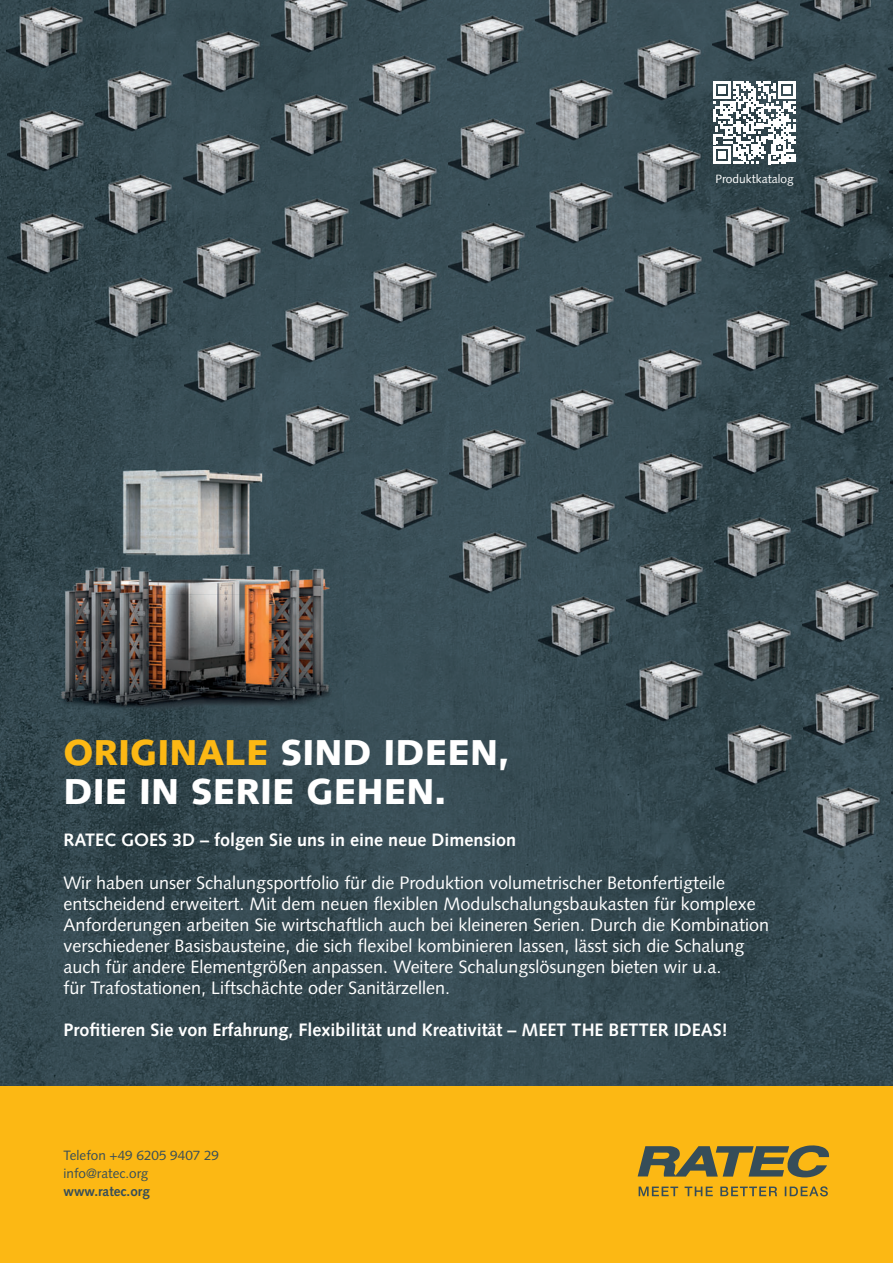
<style>
.page{position:relative;width:893px;height:1263px;background:#fff}
.page>*{position:absolute;margin:0;border:0;box-sizing:border-box;transform-origin:0 0}
.t1{font:900 36px/39px "Syntax LT Std";color:#fff}
.t2{font:18px/21px "Syntax LT Std";color:#fff}
.t3{font:700 18px "Syntax LT Std";color:#fff}
.t4{font:13.5px/18px "Syntax LT Std";color:#364d59}
.t5{font:700 13.5px "Syntax LT Std";color:#364d59}
.t6{font:12px "Syntax LT Std";color:#fff}
.s1{color:#fcb814}
</style>
<div class="page">
<div style="left:0;top:1086px;width:893px;height:177px;background:#fcb814"></div>
<img style="left:0;top:0;width:893px;height:1086px">
<img style="left:89px;top:458px;width:204px;height:272px">
<img style="left:38px;top:547px;width:51px;height:184px">
<img style="left:292px;top:532px;width:51px;height:193px">
<img style="left:803px;top:784px;width:81px;height:70px">
<img style="left:892px;top:744px;width:1px;height:70px">
<img style="left:715px;top:720px;width:81px;height:70px">
<img style="left:803px;top:680px;width:81px;height:70px">
<img style="left:891px;top:641px;width:2px;height:70px">
<img style="left:627px;top:656px;width:81px;height:70px">
<img style="left:715px;top:617px;width:81px;height:70px">
<img style="left:803px;top:577px;width:81px;height:70px">
<img style="left:891px;top:537px;width:2px;height:70px">
<img style="left:538px;top:592px;width:81px;height:70px">
<img style="left:626px;top:553px;width:81px;height:70px">
<img style="left:714px;top:513px;width:81px;height:70px">
<img style="left:802px;top:474px;width:81px;height:70px">
<img style="left:890px;top:434px;width:3px;height:70px">
<img style="left:450px;top:529px;width:81px;height:70px">
<img style="left:538px;top:489px;width:81px;height:70px">
<img style="left:626px;top:449px;width:81px;height:70px">
<img style="left:714px;top:410px;width:81px;height:70px">
<img style="left:802px;top:370px;width:81px;height:70px">
<img style="left:890px;top:331px;width:3px;height:69px">
<img style="left:361px;top:465px;width:81px;height:70px">
<img style="left:449px;top:425px;width:81px;height:70px">
<img style="left:537px;top:386px;width:81px;height:70px">
<img style="left:625px;top:346px;width:81px;height:70px">
<img style="left:713px;top:306px;width:81px;height:70px">
<img style="left:801px;top:267px;width:81px;height:70px">
<img style="left:890px;top:227px;width:3px;height:70px">
<img style="left:273px;top:401px;width:81px;height:70px">
<img style="left:361px;top:362px;width:81px;height:69px">
<img style="left:449px;top:322px;width:81px;height:70px">
<img style="left:537px;top:282px;width:81px;height:70px">
<img style="left:625px;top:243px;width:81px;height:70px">
<img style="left:713px;top:203px;width:81px;height:70px">
<img style="left:801px;top:163px;width:81px;height:70px">
<img style="left:889px;top:124px;width:4px;height:70px">
<img style="left:184px;top:337px;width:81px;height:70px">
<img style="left:272px;top:298px;width:81px;height:70px">
<img style="left:360px;top:258px;width:81px;height:70px">
<img style="left:449px;top:219px;width:81px;height:69px">
<img style="left:537px;top:179px;width:81px;height:70px">
<img style="left:625px;top:139px;width:81px;height:70px">
<img style="left:801px;top:60px;width:81px;height:70px">
<img style="left:889px;top:20px;width:4px;height:70px">
<img style="left:96px;top:274px;width:81px;height:69px">
<img style="left:184px;top:234px;width:81px;height:70px">
<img style="left:272px;top:194px;width:81px;height:70px">
<img style="left:360px;top:155px;width:81px;height:70px">
<img style="left:448px;top:115px;width:81px;height:70px">
<img style="left:536px;top:76px;width:81px;height:69px">
<img style="left:624px;top:36px;width:81px;height:70px">
<img style="left:712px;top:0;width:81px;height:66px">
<img style="left:800px;top:0;width:81px;height:27px">
<img style="left:7px;top:210px;width:81px;height:70px">
<img style="left:96px;top:170px;width:81px;height:70px">
<img style="left:184px;top:131px;width:81px;height:69px">
<img style="left:272px;top:91px;width:81px;height:70px">
<img style="left:360px;top:51px;width:81px;height:70px">
<img style="left:448px;top:12px;width:81px;height:70px">
<img style="left:536px;top:0;width:81px;height:42px">
<img style="left:624px;top:0;width:81px;height:2px">
<img style="left:0;top:146px;width:1px;height:70px">
<img style="left:7px;top:106px;width:81px;height:70px">
<img style="left:95px;top:67px;width:81px;height:70px">
<img style="left:183px;top:27px;width:81px;height:70px">
<img style="left:271px;top:0;width:81px;height:57px">
<img style="left:359px;top:0;width:81px;height:18px">
<img style="left:7px;top:3px;width:81px;height:70px">
<img style="left:95px;top:0;width:81px;height:33px">
<img style="left:711px;top:80px;width:89px;height:106px">
<svg style="left:713px;top:81px;width:83px;height:83px"></svg>
<svg style="left:639px;top:1186px;width:189px;height:10px"></svg>
<svg style="left:638px;top:1145px;width:191px;height:32px"></svg>
<p class="t6" style="left:715px;top:174px;width:80px">Produktkatalog</p>
<h1 class="t1" style="left:64px;top:733px;width:448px"><span class="s1">ORIGINALE</span> SIND IDEEN,<br>DIE IN SERIE GEHEN.</h1>
<p class="t3" style="left:64px;top:833px;width:454px">RATEC GOES 3D – folgen Sie uns in eine neue Dimension</p>
<p class="t2" style="left:64px;top:873px;width:707px">Wir haben unser Schalungsportfolio für die Produktion volumetrischer Betonfertigteile entscheidend erweitert. Mit dem neuen flexiblen Modulschalungsbaukasten für komplexe Anforderungen arbeiten Sie wirtschaftlich auch bei kleineren Serien. Durch die Kombination verschiedener Basisbausteine, die sich flexibel kombinieren lassen, lässt sich die Schalung auch für andere Elementgrößen anpassen. Weitere Schalungslösungen bieten wir u.a.<br>für Trafostationen, Liftschächte oder Sanitärzellen.</p>
<p class="t3" style="left:64px;top:1022px;width:665px">Profitieren Sie von Erfahrung, Flexibilität und Kreativität – MEET THE BETTER IDEAS!</p>
<p class="t4" style="left:64px;top:1148px;width:157px">Telefon +49 6205 9407 29 info@ratec.org</p>
<p class="t5" style="left:64px;top:1186px;width:88px">www.ratec.org</p>
</div>
